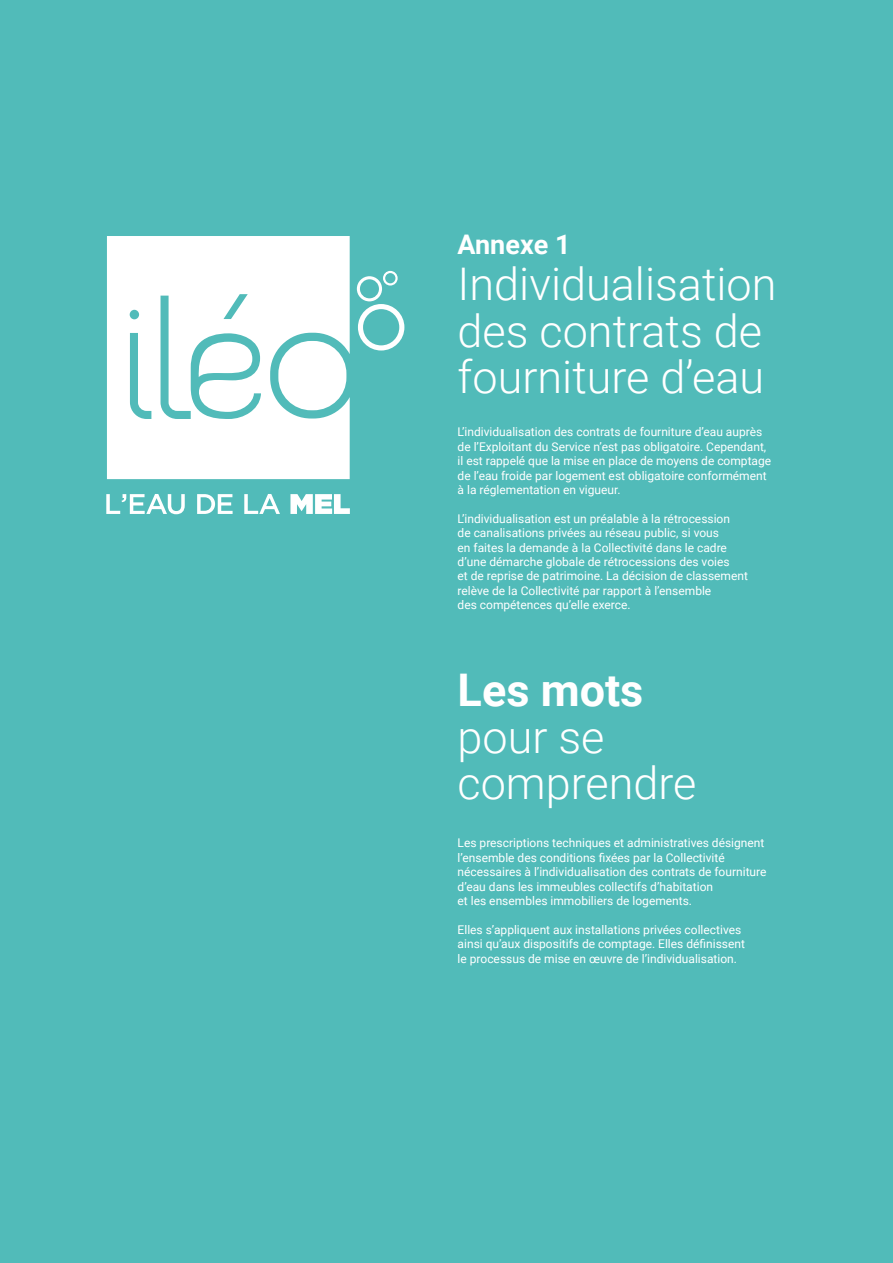
<style>
.page{position:relative;width:893px;height:1263px;background:#51bbb9}
.page>*{position:absolute;margin:0;border:0;box-sizing:border-box;transform-origin:0 0}
.t1{font:300 45px/46.5px "Roboto";color:#fff}
.t2{font:700 45px "Roboto";color:#fff}
.t3{font:700 27px "Roboto";color:#fff}
.t4{font:12px/14.4px "Roboto";color:#fff}
</style>
<div class="page">
<svg style="left:107px;top:236px;width:243px;height:243px;background:#edf8f7"></svg>
<svg style="left:198px;top:342px;width:54px;height:35px"></svg>
<svg style="left:357px;top:271px;width:47px;height:79px"></svg>
<svg style="left:106px;top:494px;width:79px;height:20px"></svg>
<svg style="left:197px;top:494px;width:36px;height:20px"></svg>
<svg style="left:244px;top:494px;width:36px;height:20px"></svg>
<svg style="left:290px;top:494px;width:60px;height:20px"></svg>
<h2 class="t3" style="left:458px;top:225px;width:114px">Annexe 1</h2>
<h1 class="t1" style="left:458px;top:259px;width:320px">Individualisation des contrats de fourniture d’eau</h1>
<p class="t4" style="left:458px;top:424px;width:315px">L’individualisation des contrats de fourniture d’eau auprès de l’Exploitant du Service n’est pas obligatoire. Cependant, il est rappelé que la mise en place de moyens de comptage de l’eau froide par logement est obligatoire conformément à la réglementation en vigueur.</p>
<p class="t4" style="left:458px;top:511px;width:292px">L’individualisation est un préalable à la rétrocession<br>de canalisations privées au réseau public, si vous<br>en faites la demande à la Collectivité dans le cadre d’une démarche globale de rétrocessions des voies<br>et de reprise de patrimoine. La décision de classement relève de la Collectivité par rapport à l’ensemble<br>des compétences qu’elle exerce.</p>
<h1 class="t2" style="left:458px;top:659px;width:187px">Les mots</h1>
<h1 class="t1" style="left:458px;top:712px;width:240px">pour se comprendre</h1>
<p class="t4" style="left:458px;top:835px;width:310px">Les prescriptions techniques et administratives désignent l’ensemble des conditions fixées par la Collectivité nécessaires à l’individualisation des contrats de fourniture d’eau dans les immeubles collectifs d’habitation<br>et les ensembles immobiliers de logements.</p>
<p class="t4" style="left:458px;top:922px;width:289px">Elles s’appliquent aux installations privées collectives ainsi qu’aux dispositifs de comptage. Elles définissent le processus de mise en œuvre de l’individualisation.</p>
</div>
